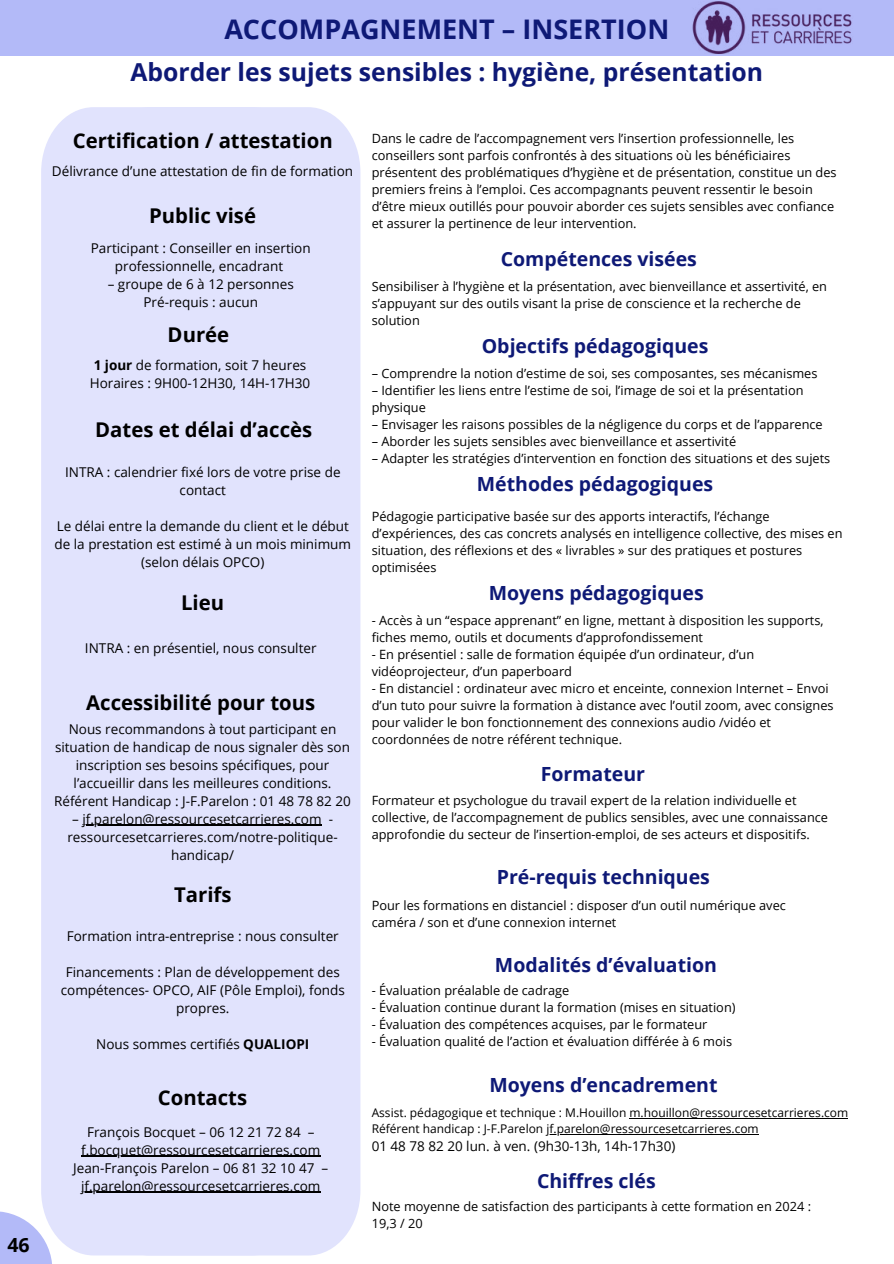
<style>
.page{position:relative;width:894px;height:1264px;background:#fff}
.page>*{position:absolute;margin:0;border:0;box-sizing:border-box;transform-origin:0 0}
.t1{font:700 27px "Open Sans";color:#0e1976}
.t2{font:700 24.75px "Open Sans";color:#0e1976}
.t3{font:700 20.25px "Open Sans";color:#000}
.t4{font:700 19.5px "Open Sans";color:#0e1976}
.t5{font:700 19.5px "Open Sans";color:#000}
.t6{font:13.5px/18px "Open Sans";color:#000;text-align:center}
.t7{font:12.75px/17px "Open Sans";color:#000}
.t8{font:12px/15.9px "Open Sans";color:#000}
.s1{font-weight:700}
</style>
<div class="page">
<div style="left:0;top:0;width:893px;height:55px;background:#b3baf8"></div>
<img style="left:692px;top:2px;width:160px;height:52px">
<svg style="left:304px;top:107px;width:56px;height:1148px;background:#e3e5fd"></svg>
<div style="left:304px;top:122px;width:44px;height:1118px;background:#e1e3fd"></div>
<div style="left:41px;top:107px;width:263px;height:1148px;background:#e1e3fd"></div>
<div style="left:53px;top:122px;width:239px;height:1118px;background:#e1e3fd"></div>
<hr style="left:81px;top:1155px;width:239px;height:1px;background:#000">
<hr style="left:81px;top:1191px;width:239px;height:1px;background:#000">
<hr style="left:82px;top:825px;width:239px;height:1px;background:#000">
<svg style="left:0;top:1211px;width:52px;height:52px;fill:#b3baf8"></svg>
<hr style="left:629px;top:1117px;width:219px;height:1px;background:#000">
<hr style="left:546px;top:1133px;width:212px;height:1px;background:#000">
<h3 class="t5" style="left:7px;top:1230px;width:24px">46</h3>
<h1 class="t1" style="left:224px;top:10px;width:446px">ACCOMPAGNEMENT – INSERTION</h1>
<h2 class="t2" style="left:130px;top:55px;width:634px">Aborder les sujets sensibles : hygiène, présentation</h2>
<h3 class="t3" style="left:73px;top:126px;width:261px">Certification / attestation</h3>
<p class="t6" style="left:52px;top:161px;width:302px">Délivrance d’une attestation de fin de formation</p>
<h3 class="t3" style="left:149px;top:201px;width:108px">Public visé</h3>
<p class="t6" style="left:91px;top:239px;width:221px">Participant : Conseiller en insertion professionnelle, encadrant</p>
<p class="t6" style="left:108px;top:275px;width:188px">– groupe de 6 à 12 personnes<br>Pré-requis : aucun</p>
<h3 class="t3" style="left:167px;top:320px;width:63px">Durée</h3>
<p class="t6" style="left:90px;top:356px;width:222px;text-align:left"><span class="s1">1 jour</span> de formation, soit 7 heures<br>Horaires : 9H00-12H30, 14H-17H30</p>
<h3 class="t3" style="left:95px;top:415px;width:218px">Dates et délai d’accès</h3>
<p class="t6" style="left:65px;top:462px;width:277px">INTRA : calendrier fixé lors de votre prise de contact</p>
<p class="t6" style="left:54px;top:516px;width:298px">Le délai entre la demande du client et le début de la prestation est estimé à un mois minimum (selon délais OPCO)</p>
<h3 class="t3" style="left:181px;top:588px;width:45px">Lieu</h3>
<p class="t6" style="left:85px;top:639px;width:233px">INTRA : en présentiel, nous consulter</p>
<h3 class="t3" style="left:86px;top:688px;width:230px">Accessibilité pour tous</h3>
<p class="t6" style="left:54px;top:719px;width:298px">Nous recommandons à tout participant en situation de handicap de nous signaler dès son inscription ses besoins spécifiques, pour l’accueillir dans les meilleures conditions.<br>Référent Handicap : J-F.Parelon : 01 48 78 82 20</p>
<p class="t6" style="left:67px;top:809px;width:272px">– jf.parelon@ressourcesetcarrieres.com - ressourcesetcarrieres.com/notre-politique&shy;handicap/</p>
<h3 class="t3" style="left:174px;top:880px;width:59px">Tarifs</h3>
<p class="t6" style="left:67px;top:926px;width:273px">Formation intra-entreprise : nous consulter</p>
<p class="t6" style="left:61px;top:962px;width:285px">Financements : Plan de développement des compétences- OPCO, AIF (Pôle Emploi), fonds propres.</p>
<p class="t6" style="left:96px;top:1034px;width:215px">Nous sommes certifiés <span class="s1">QUALIOPI</span></p>
<h3 class="t3" style="left:158px;top:1083px;width:91px">Contacts</h3>
<p class="t6" style="left:73px;top:1122px;width:256px">François Bocquet – 06 12 21 72 84 – f.bocquet@ressourcesetcarrieres.com Jean-François Parelon – 06 81 32 10 47 – jf.parelon@ressourcesetcarrieres.com</p>
<p class="t7" style="left:371px;top:130px;width:466px">Dans le cadre de l’accompagnement vers l’insertion professionnelle, les conseillers sont parfois confrontés à des situations où les bénéficiaires présentent des problématiques d’hygiène et de présentation, constitue un des premiers freins à l’emploi. Ces accompagnants peuvent ressentir le besoin d’être mieux outillés pour pouvoir aborder ces sujets sensibles avec confiance et assurer la pertinence de leur intervention.</p>
<h3 class="t4" style="left:500px;top:245px;width:198px">Compétences visées</h3>
<p class="t7" style="left:371px;top:277px;width:457px">Sensibiliser à l’hygiène et la présentation, avec bienveillance et assertivité, en s’appuyant sur des outils visant la prise de conscience et la recherche de solution</p>
<h3 class="t4" style="left:481px;top:332px;width:228px">Objectifs pédagogiques</h3>
<p class="t7" style="left:371px;top:364px;width:447px">– Comprendre la notion d’estime de soi, ses composantes, ses mécanismes</p>
<p class="t7" style="left:371px;top:381px;width:433px">– Identifier les liens entre l’estime de soi, l’image de soi et la présentation physique</p>
<p class="t7" style="left:371px;top:415px;width:452px">– Envisager les raisons possibles de la négligence du corps et de l’apparence</p>
<p class="t7" style="left:371px;top:432px;width:366px">– Aborder les sujets sensibles avec bienveillance et assertivité</p>
<p class="t7" style="left:371px;top:449px;width:460px">– Adapter les stratégies d’intervention en fonction des situations et des sujets</p>
<h3 class="t4" style="left:476px;top:470px;width:238px">Méthodes pédagogiques</h3>
<p class="t7" style="left:371px;top:507px;width:472px">Pédagogie participative basée sur des apports interactifs, l’échange d’expériences, des cas concrets analysés en intelligence collective, des mises en situation, des réflexions et des « livrables » sur des pratiques et postures optimisées</p>
<h3 class="t4" style="left:488px;top:579px;width:216px">Moyens pédagogiques</h3>
<p class="t7" style="left:371px;top:611px;width:453px">- Accès à un “espace apprenant” en ligne, mettant à disposition les supports, fiches memo, outils et documents d’approfondissement</p>
<p class="t7" style="left:371px;top:645px;width:384px">- En présentiel : salle de formation équipée d’un ordinateur, d’un vidéoprojecteur, d’un paperboard</p>
<p class="t7" style="left:371px;top:679px;width:463px">- En distanciel : ordinateur avec micro et enceinte, connexion Internet – Envoi d’un tuto pour suivre la formation à distance avec l’outil zoom, avec consignes pour valider le bon fonctionnement des connexions audio /vidéo et coordonnées de notre référent technique.</p>
<h3 class="t4" style="left:540px;top:760px;width:106px">Formateur</h3>
<p class="t7" style="left:371px;top:791px;width:458px">Formateur et psychologue du travail expert de la relation individuelle et collective, de l’accompagnement de publics sensibles, avec une connaissance approfondie du secteur de l’insertion-emploi, de ses acteurs et dispositifs.</p>
<h3 class="t4" style="left:496px;top:863px;width:215px">Pré-requis techniques</h3>
<p class="t7" style="left:371px;top:896px;width:415px">Pour les formations en distanciel : disposer d’un outil numérique avec caméra / son et d’une connexion internet</p>
<h3 class="t4" style="left:495px;top:950px;width:223px">Modalités d’évaluation</h3>
<p class="t7" style="left:371px;top:981px;width:199px">- Évaluation préalable de cadrage</p>
<p class="t7" style="left:371px;top:998px;width:365px">- Évaluation continue durant la formation (mises en situation)</p>
<p class="t7" style="left:371px;top:1015px;width:337px">- Évaluation des compétences acquises, par le formateur</p>
<p class="t7" style="left:371px;top:1032px;width:362px">- Évaluation qualité de l’action et évaluation différée à 6 mois</p>
<h3 class="t4" style="left:489px;top:1071px;width:229px">Moyens d’encadrement</h3>
<p class="t8" style="left:371px;top:1104px;width:478px">Assist. pédagogique et technique : M.Houillon m.houillon@ressourcesetcarrieres.com<br>Référent handicap : J-F.Parelon jf.parelon@ressourcesetcarrieres.com</p>
<p class="t6" style="left:371px;top:1136px;width:305px">01 48 78 82 20 lun. à ven. (9h30-13h, 14h-17h30)</p>
<h3 class="t4" style="left:537px;top:1167px;width:120px">Chiffres clés</h3>
<p class="t7" style="left:371px;top:1197px;width:440px">Note moyenne de satisfaction des participants à cette formation en 2024 :<br>19,3 / 20</p>
</div>
